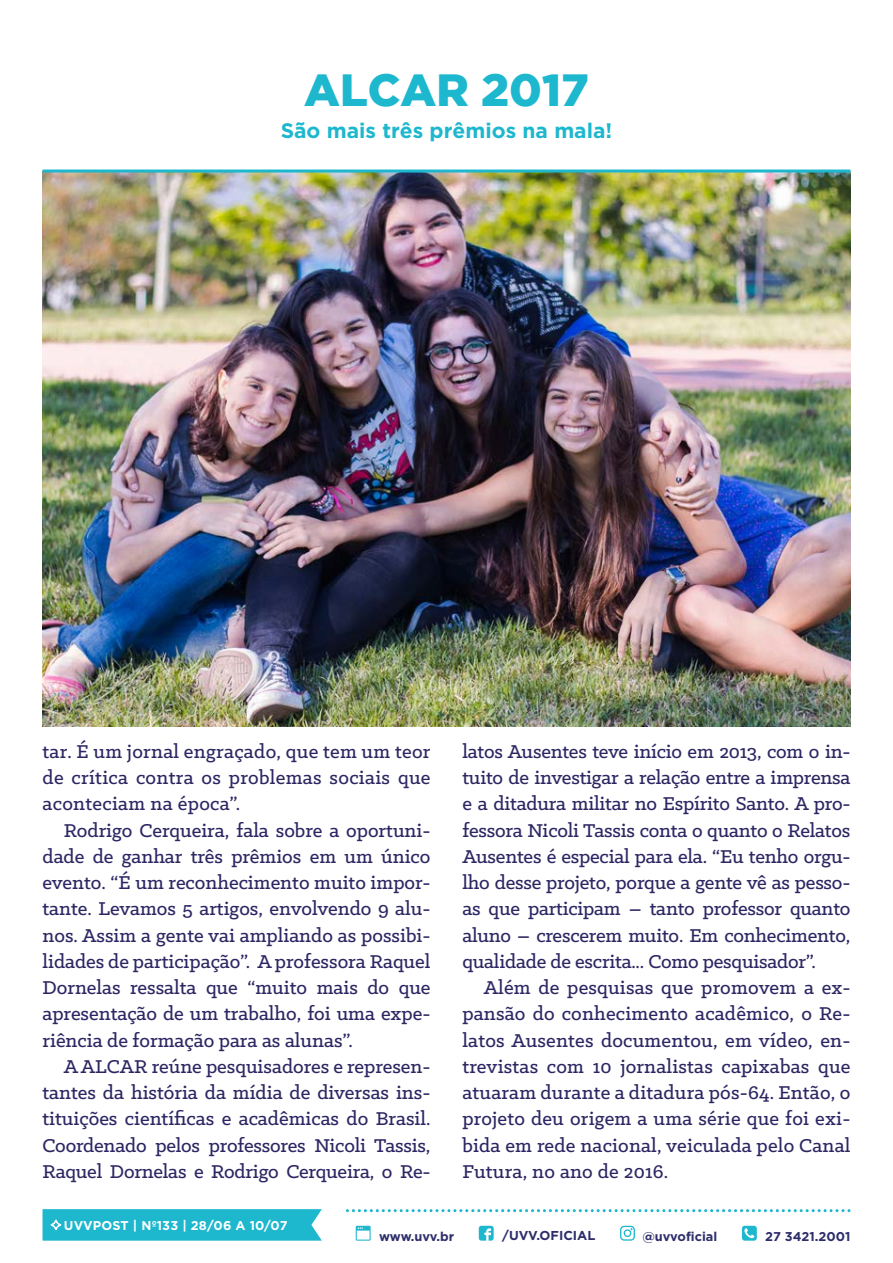
<style>
.page{position:relative;width:893px;height:1263px;background:#fff}
.page>*{position:absolute;margin:0;border:0;box-sizing:border-box;transform-origin:0 0}
.t1{font:900 45px "Gotham";color:#1db7ce}
.t2{font:500 21px/26.2px "Klinic Slab";color:#2c2763;text-align:justify}
.t3{font:700 21px "Gotham";color:#1db7ce}
.t4{font:700 12.9px "Gotham";color:#2d2d6b}
.t5{font:700 12.75px "Gotham";color:#2d2d6b}
.t6{font:700 12.75px "Gotham";letter-spacing:.01em;color:#fff}
</style>
<div class="page">
<img style="left:43px;top:173px;width:807px;height:553px">
<svg style="left:356px;top:1226px;width:15px;height:14px"></svg>
<svg style="left:479px;top:1226px;width:15px;height:15px"></svg>
<svg style="left:620px;top:1226px;width:15px;height:15px"></svg>
<svg style="left:742px;top:1226px;width:15px;height:15px"></svg>
<svg style="left:346px;top:1209px;width:504px;height:3px"></svg>
<hr style="left:43px;top:170px;width:807px;height:3px;background:#1db7ce">
<svg style="left:43px;top:1209px;width:279px;height:32px;background:#25b9cf"></svg>
<h1 class="t1" style="left:304px;top:64px;width:286px">ALCAR 2017</h1>
<p class="t3" style="left:281px;top:118px;width:333px">São mais três prêmios na mala!</p>
<p class="t2" style="left:43px;top:738px;width:390px">tar. É um jornal engraçado, que tem um teor de crítica contra os problemas sociais que aconteciam na época”.</p>
<p class="t2" style="left:43px;top:816px;width:390px;text-indent:21px">Rodrigo Cerqueira, fala sobre a oportuni&shy;dade de ganhar três prêmios em um único evento. “É um reconhecimento muito impor&shy;tante. Levamos 5 artigos, envolvendo 9 alu&shy;nos. Assim a gente vai ampliando as possibi&shy;lidades de participação”. A professora Raquel Dornelas ressalta que “muito mais do que apresentação de um trabalho, foi uma expe&shy;riência de formação para as alunas”.</p>
<p class="t2" style="left:43px;top:1053px;width:390px;text-indent:21px">A ALCAR reúne pesquisadores e represen&shy;tantes da história da mídia de diversas ins&shy;tituições científicas e acadêmicas do Brasil.<br>Coordenado pelos professores Nicoli Tassis, Raquel Dornelas e Rodrigo Cerqueira, o Re-</p>
<p class="t2" style="left:462px;top:738px;width:390px">latos Ausentes teve início em 2013, com o in&shy;tuito de investigar a relação entre a imprensa e a ditadura militar no Espírito Santo. A pro&shy;fessora Nicoli Tassis conta o quanto o Relatos Ausentes é especial para ela. “Eu tenho orgu&shy;lho desse projeto, porque a gente vê as pesso&shy;as que participam – tanto professor quanto aluno – crescerem muito. Em conhecimento, qualidade de escrita... Como pesquisador”.</p>
<p class="t2" style="left:462px;top:974px;width:390px;text-indent:21px">Além de pesquisas que promovem a ex&shy;pansão do conhecimento acadêmico, o Re&shy;latos Ausentes documentou, em vídeo, en&shy;trevistas com 10 jornalistas capixabas que atuaram durante a ditadura pós-64. Então, o projeto deu origem a uma série que foi exi&shy;bida em rede nacional, veiculada pelo Canal Futura, no ano de 2016.</p>
<p class="t6" style="left:64px;top:1218px;width:225px">UVVPOST | Nº133 | 28/06 A 10/07</p>
<p class="t5" style="left:379px;top:1229px;width:76px">www.uvv.br</p>
<p class="t4" style="left:502px;top:1228px;width:95px">/UVV.OFICIAL</p>
<p class="t5" style="left:642px;top:1229px;width:76px">@uvvoficial</p>
<p class="t5" style="left:765px;top:1229px;width:87px">27 3421.2001</p>
</div>
